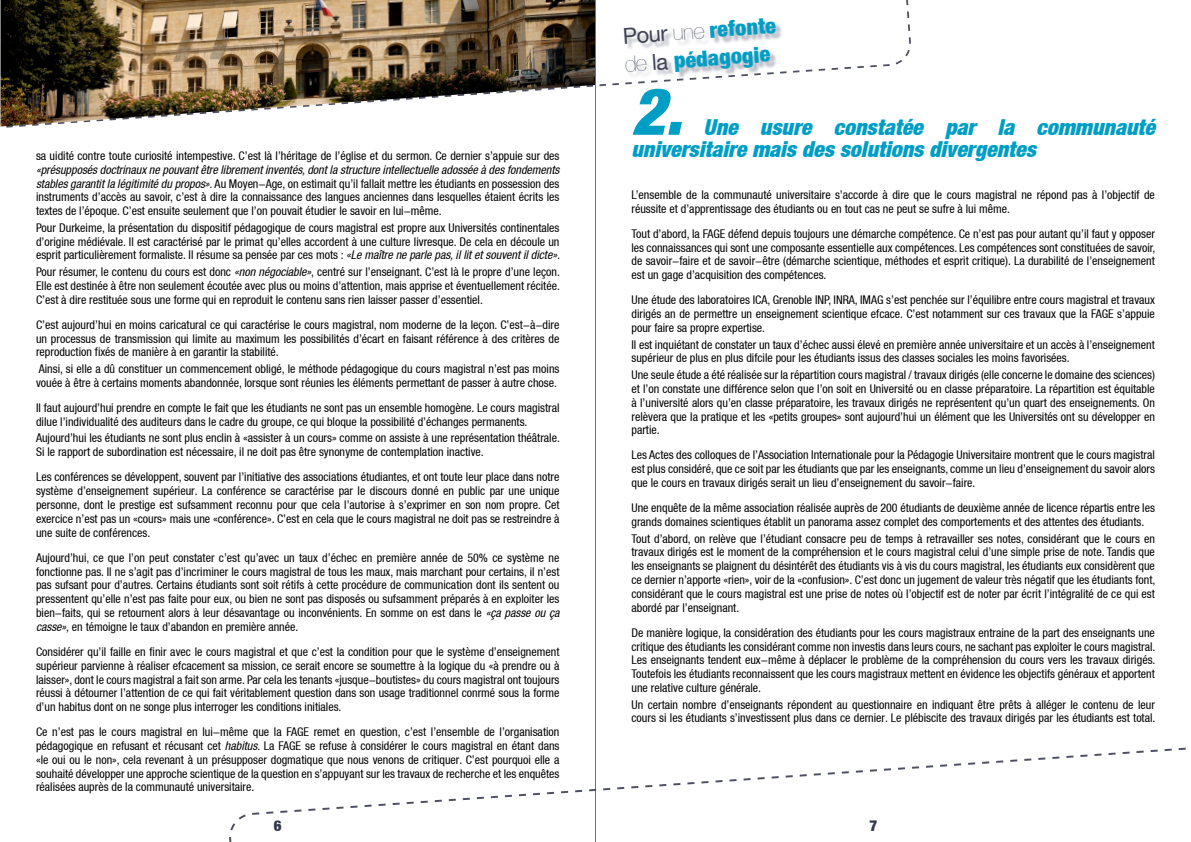
<style>
.page{position:relative;width:1191px;height:842px;background:#fff}
.page>*{position:absolute;margin:0;border:0;box-sizing:border-box;transform-origin:0 0}
.t1{font:italic 900 condensed 65px "Helvetica Neue LT";color:#009ec5}
.t2{font:italic 900 condensed 22px/22px "Helvetica Neue LT";color:#009ec5}
.t3{font:900 condensed 22px/28px "Helvetica Neue LT";color:#009ec5}
.t4{font:900 condensed 15px "Helvetica Neue LT";color:#34394b}
.t5{font:condensed 12px/13.8px "Helvetica Neue LT";color:#000;text-align:justify}
.s1{font-style:italic}
.s2{font-weight:400;font-stretch:normal;color:#404455}
.s3{font-weight:200;font-stretch:normal;color:#404455}
</style>
<div class="page">
<hr style="left:595px;top:0;width:1px;height:842px;background:#009ec5">
<div style="left:625px;top:20px;width:157px;height:59px;background:#686f86;opacity:.5"></div>
<img style="left:0;top:0;width:595px;height:127px">
<svg style="left:229px;top:747px;width:957px;height:95px"></svg>
<p class="t5" style="left:36px;top:149px;width:525px">sa uidité contre toute curiosité intempestive. C’est là l’héritage de l’église et du sermon. Ce dernier s’appuie sur des</p>
<p class="t5" style="left:36px;top:163px;width:525px"><span class="s1">«présupposés doctrinaux ne pouvant être librement inventés, dont la structure intellectuelle adossée à des fondements stables garantit la légitimité du propos».</span> Au Moyen-Age, on estimait qu’il fallait mettre les étudiants en possession des instruments d’accès au savoir, c’est à dire la connaissance des langues anciennes dans lesquelles étaient écrits les textes de l’époque. C’est ensuite seulement que l’on pouvait étudier le savoir en lui-même.</p>
<p class="t5" style="left:36px;top:221px;width:525px">Pour Durkeime, la présentation du dispositif pédagogique de cours magistral est propre aux Universités continentales d’origine médiévale. Il est caractérisé par le primat qu’elles accordent à une culture livresque. De cela en découle un esprit particulièrement formaliste. Il résume sa pensée par ces mots : <span class="s1">«Le maître ne parle pas, il lit et souvent il dicte».</span></p>
<p class="t5" style="left:36px;top:265px;width:525px">Pour résumer, le contenu du cours est donc <span class="s1">«non négociable»</span>, centré sur l’enseignant. C’est là le propre d’une leçon.<br>Elle est destinée à être non seulement écoutée avec plus ou moins d’attention, mais apprise et éventuellement récitée.<br>C’est à dire restituée sous une forme qui en reproduit le contenu sans rien laisser passer d’essentiel.</p>
<p class="t5" style="left:36px;top:318px;width:525px">C’est aujourd’hui en moins caricatural ce qui caractérise le cours magistral, nom moderne de la leçon. C’est-à-dire un processus de transmission qui limite au maximum les possibilités d’écart en faisant référence à des critères de reproduction fifixés de manière à en garantir la stabilité.</p>
<p class="t5" style="left:36px;top:362px;width:525px">Ainsi, si elle a dû constituer un commencement obligé, le méthode pédagogique du cours magistral n’est pas moins vouée à être à certains moments abandonnée, lorsque sont réunies les éléments permettant de passer à autre chose.</p>
<p class="t5" style="left:36px;top:401px;width:525px">Il faut aujourd’hui prendre en compte le fait que les étudiants ne sont pas un ensemble homogène. Le cours magistral dilue l’individualité des auditeurs dans le cadre du groupe, ce qui bloque la possibilité d’échanges permanents.</p>
<p class="t5" style="left:36px;top:431px;width:525px">Aujourd’hui les étudiants ne sont plus enclin à «assister à un cours» comme on assiste à une représentation théâtrale.<br>Si le rapport de subordination est nécessaire, il ne doit pas être synonyme de contemplation inactive.</p>
<p class="t5" style="left:36px;top:470px;width:525px">Les conférences se développent, souvent par l’initiative des associations étudiantes, et ont toute leur place dans notre système d’enseignement supérieur. La conférence se caractérise par le discours donné en public par une unique personne, dont le prestige est suffisamment reconnu pour que cela l’autorise à s’exprimer en son nom propre. Cet exercice n’est pas un «cours» mais une «conférence». C’est en cela que le cours magistral ne doit pas se restreindre à une suite de conférences.</p>
<p class="t5" style="left:36px;top:550px;width:525px">Aujourd’hui, ce que l’on peut constater c’est qu’avec un taux d’échec en première année de 50% ce système ne fonctionne pas. Il ne s’agit pas d’incriminer le cours magistral de tous les maux, mais marchant pour certains, il n’est pas suffisant pour d’autres. Certains étudiants sont soit rétifs à cette procédure de communication dont ils sentent ou pressentent qu’elle n’est pas faite pour eux, ou bien ne sont pas disposés ou suffisamment préparés à en exploiter les bien-faits, qui se retournent alors à leur désavantage ou inconvénients. En somme on est dans le <span class="s1">«ça passe ou ça casse»,</span> en témoigne le taux d’abandon en première année.</p>
<p class="t5" style="left:36px;top:645px;width:525px">Considérer qu’il faille en fifinir avec le cours magistral et que c’est la condition pour que le système d’enseignement supérieur parvienne à réaliser efficacement sa mission, ce serait encore se soumettre à la logique du «à prendre ou à laisser», dont le cours magistral a fait son arme. Par cela les tenants «jusque-boutistes» du cours magistral ont toujours réussi à détourner l’attention de ce qui fait véritablement question dans son usage traditionnel confirmé sous la forme d’un habitus dont on ne songe plus interroger les conditions initiales.</p>
<p class="t5" style="left:36px;top:725px;width:525px">Ce n’est pas le cours magistral en lui-même que la FAGE remet en question, c’est l’ensemble de l’organisation pédagogique en refusant et récusant cet <span class="s1">habitus</span>. La FAGE se refuse à considérer le cours magistral en étant dans «le oui ou le non», cela revenant à un présupposer dogmatique que nous venons de critiquer. C’est pourquoi elle a souhaité développer une approche scientifique de la question en s’appuyant sur les travaux de recherche et les enquêtes réalisées auprès de la communauté universitaire.</p>
<h2 class="t3" style="left:622px;top:22px;width:155px;rotate:-4deg"><span class="s2">Pour</span> <span class="s3">une</span> refonte <span class="s3">de</span> <span class="s2">la</span> pédagogie</h2>
<h1 class="t1" style="left:631px;top:72px;width:52px">2.</h1>
<h2 class="t2" style="left:631px;top:116px;width:525px;text-indent:72px">Une usure constatée par la communauté universitaire mais des solutions divergentes</h2>
<p class="t5" style="left:631px;top:188px;width:525px">L’ensemble de la communauté universitaire s’accorde à dire que le cours magistral ne répond pas à l’objectif de réussite et d’apprentissage des étudiants ou en tout cas ne peut se suffire à lui même.</p>
<p class="t5" style="left:631px;top:227px;width:525px">Tout d’abord, la FAGE défend depuis toujours une démarche compétence. Ce n’est pas pour autant qu’il faut y opposer les connaissances qui sont une composante essentielle aux compétences. Les compétences sont constituées de savoir, de savoir-faire et de savoir-être (démarche scientifique, méthodes et esprit critique). La durabilité de l’enseignement est un gage d’acquisition des compétences.</p>
<p class="t5" style="left:631px;top:293px;width:525px">Une étude des laboratoires ICA, Grenoble INP, INRA, IMAG s’est penchée sur l’équilibre entre cours magistral et travaux dirigés afin de permettre un enseignement scientifique efficace. C’est notamment sur ces travaux que la FAGE s’appuie pour faire sa propre expertise.</p>
<p class="t5" style="left:631px;top:337px;width:525px">Il est inquiétant de constater un taux d’échec aussi élevé en première année universitaire et un accès à l’enseignement supérieur de plus en plus difficile pour les étudiants issus des classes sociales les moins favorisées.</p>
<p class="t5" style="left:631px;top:368px;width:525px">Une seule étude a été réalisée sur la répartition cours magistral / travaux dirigés (elle concerne le domaine des sciences) et l’on constate une différence selon que l’on soit en Université ou en classe préparatoire. La répartition est équitable à l’université alors qu’en classe préparatoire, les travaux dirigés ne représentent qu’un quart des enseignements. On relèvera que la pratique et les «petits groupes» sont aujourd’hui un élément que les Universités ont su développer en partie.</p>
<p class="t5" style="left:631px;top:448px;width:525px">Les Actes des colloques de l’Association Internationale pour la Pédagogie Universitaire montrent que le cours magistral est plus considéré, que ce soit par les étudiants que par les enseignants, comme un lieu d’enseignement du savoir alors que le cours en travaux dirigés serait un lieu d’enseignement du savoir-faire.</p>
<p class="t5" style="left:631px;top:501px;width:525px">Une enquête de la même association réalisée auprès de 200 étudiants de deuxième année de licence répartis entre les grands domaines scientifiques établit un panorama assez complet des comportements et des attentes des étudiants.</p>
<p class="t5" style="left:631px;top:531px;width:525px">Tout d’abord, on relève que l’étudiant consacre peu de temps à retravailler ses notes, considérant que le cours en travaux dirigés est le moment de la compréhension et le cours magistral celui d’une simple prise de note. Tandis que les enseignants se plaignent du désintérêt des étudiants vis à vis du cours magistral, les étudiants eux considèrent que ce dernier n’apporte «rien», voir de la «confusion». C’est donc un jugement de valeur très négatif que les étudiants font, considérant que le cours magistral est une prise de notes où l’objectif est de noter par écrit l’intégralité de ce qui est abordé par l’enseignant.</p>
<p class="t5" style="left:631px;top:625px;width:525px">De manière logique, la considération des étudiants pour les cours magistraux entraine de la part des enseignants une critique des étudiants les considérant comme non investis dans leurs cours, ne sachant pas exploiter le cours magistral.<br>Les enseignants tendent eux-même à déplacer le problème de la compréhension du cours vers les travaux dirigés.<br>Toutefois les étudiants reconnaissent que les cours magistraux mettent en évidence les objectifs généraux et apportent une relative culture générale.</p>
<p class="t5" style="left:631px;top:697px;width:525px">Un certain nombre d’enseignants répondent au questionnaire en indiquant être prêts à alléger le contenu de leur cours si les étudiants s’investissent plus dans ce dernier. Le plébiscite des travaux dirigés par les étudiants est total.</p>
<p class="t4" style="left:274px;top:816px;width:9px">6</p>
<p class="t4" style="left:869px;top:816px;width:9px">7</p>
</div>
